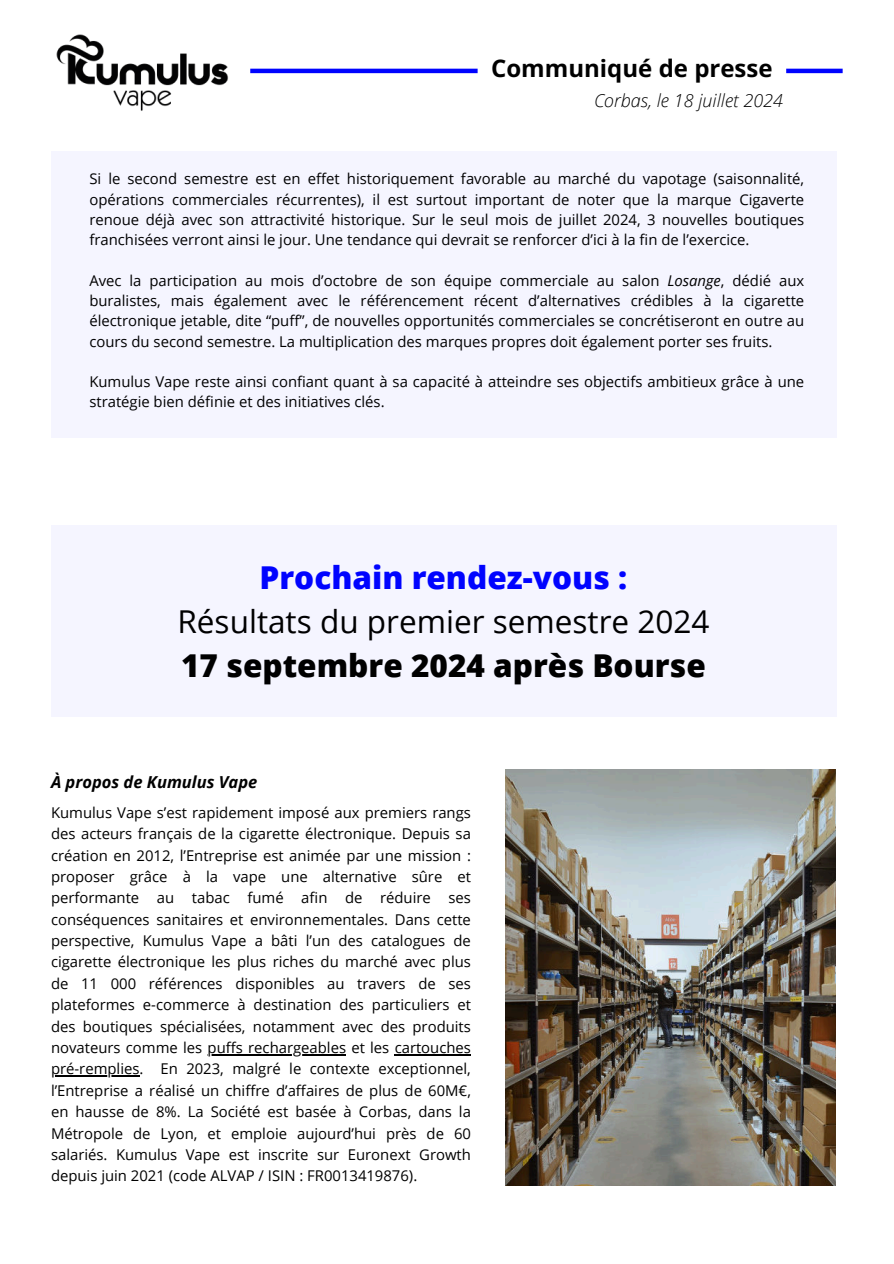
<style>
.page{position:relative;width:894px;height:1264px;background:#fff}
.page>*{position:absolute;margin:0;border:0;box-sizing:border-box;transform-origin:0 0}
.t1{font:31.5px "Open Sans";color:#000}
.t2{font:800 31.5px "Open Sans";color:#000}
.t3{font:800 31.5px "Open Sans";color:#0003ff}
.t4{font:700 24px "Open Sans";color:#000}
.t5{font:italic 300 18px "Open Sans";color:#000}
.t6{font:italic 700 16.5px "Open Sans";color:#000}
.t7{font:14.85px/21.5px "Open Sans";color:#000;text-align:justify}
.s1{font-style:italic}
</style>
<div class="page">
<div style="left:51px;top:151px;width:784px;height:286px;background:#f5f5ff"></div>
<hr style="left:786px;top:69px;width:56px;height:4px;background:#0003ff">
<hr style="left:250px;top:69px;width:227px;height:4px;background:#0003ff">
<img style="left:56px;top:34px;width:173px;height:77px">
<div style="left:51px;top:525px;width:784px;height:192px;background:#f5f5ff"></div>
<img style="left:505px;top:769px;width:330px;height:416px">
<hr style="left:207px;top:1054px;width:139px;height:1px;background:#000">
<hr style="left:394px;top:1054px;width:77px;height:1px;background:#000">
<hr style="left:51px;top:1075px;width:88px;height:1px;background:#000">
<h2 class="t4" style="left:491px;top:52px;width:283px">Communiqué de presse</h2>
<p class="t5" style="left:594px;top:88px;width:190px">Corbas, le 18 juillet 2024</p>
<p class="t7" style="left:89px;top:168px;width:716px;line-height:20.2px">Si le second semestre est en effet historiquement favorable au marché du vapotage (saisonnalité, opérations commerciales récurrentes), il est surtout important de noter que la marque Cigaverte renoue déjà avec son attractivité historique. Sur le seul mois de juillet 2024, 3 nouvelles boutiques franchisées verront ainsi le jour. Une tendance qui devrait se renforcer d’ici à la fin de l’exercice.</p>
<p class="t7" style="left:89px;top:270px;width:716px;line-height:20.2px">Avec la participation au mois d’octobre de son équipe commerciale au salon <span class="s1">Losange</span>, dédié aux buralistes, mais également avec le référencement récent d’alternatives crédibles à la cigarette électronique jetable, dite “puff”, de nouvelles opportunités commerciales se concrétiseront en outre au cours du second semestre. La multiplication des marques propres doit également porter ses fruits.</p>
<p class="t7" style="left:89px;top:371px;width:716px;line-height:20.2px">Kumulus Vape reste ainsi confiant quant à sa capacité à atteindre ses objectifs ambitieux grâce à une stratégie bien définie et des initiatives clés.</p>
<h1 class="t3" style="left:259px;top:553px;width:369px">Prochain rendez-vous :</h1>
<h1 class="t1" style="left:177px;top:599px;width:533px">Résultats du premier semestre 2024</h1>
<h1 class="t2" style="left:181px;top:641px;width:526px">17 septembre 2024 après Bourse</h1>
<p class="t6" style="left:51px;top:770px;width:208px">À propos de Kumulus Vape</p>
<p class="t7" style="left:51px;top:801px;width:421px">Kumulus Vape s’est rapidement imposé aux premiers rangs des acteurs français de la cigarette électronique. Depuis sa création en 2012, l’Entreprise est animée par une mission : proposer grâce à la vape une alternative sûre et performante au tabac fumé afin de réduire ses conséquences sanitaires et environnementales. Dans cette perspective, Kumulus Vape a bâti l’un des catalogues de cigarette électronique les plus riches du marché avec plus de 11 000 références disponibles au travers de ses plateformes e-commerce à destination des particuliers et des boutiques spécialisées, notamment avec des produits novateurs comme les puffs rechargeables et les cartouches pré-remplies. En 2023, malgré le contexte exceptionnel, l’Entreprise a réalisé un chiffre d’affaires de plus de 60M€, en hausse de 8%. La Société est basée à Corbas, dans la Métropole de Lyon, et emploie aujourd’hui près de 60 salariés. Kumulus Vape est inscrite sur Euronext Growth depuis juin 2021 (code ALVAP / ISIN : FR0013419876).</p>
</div>
